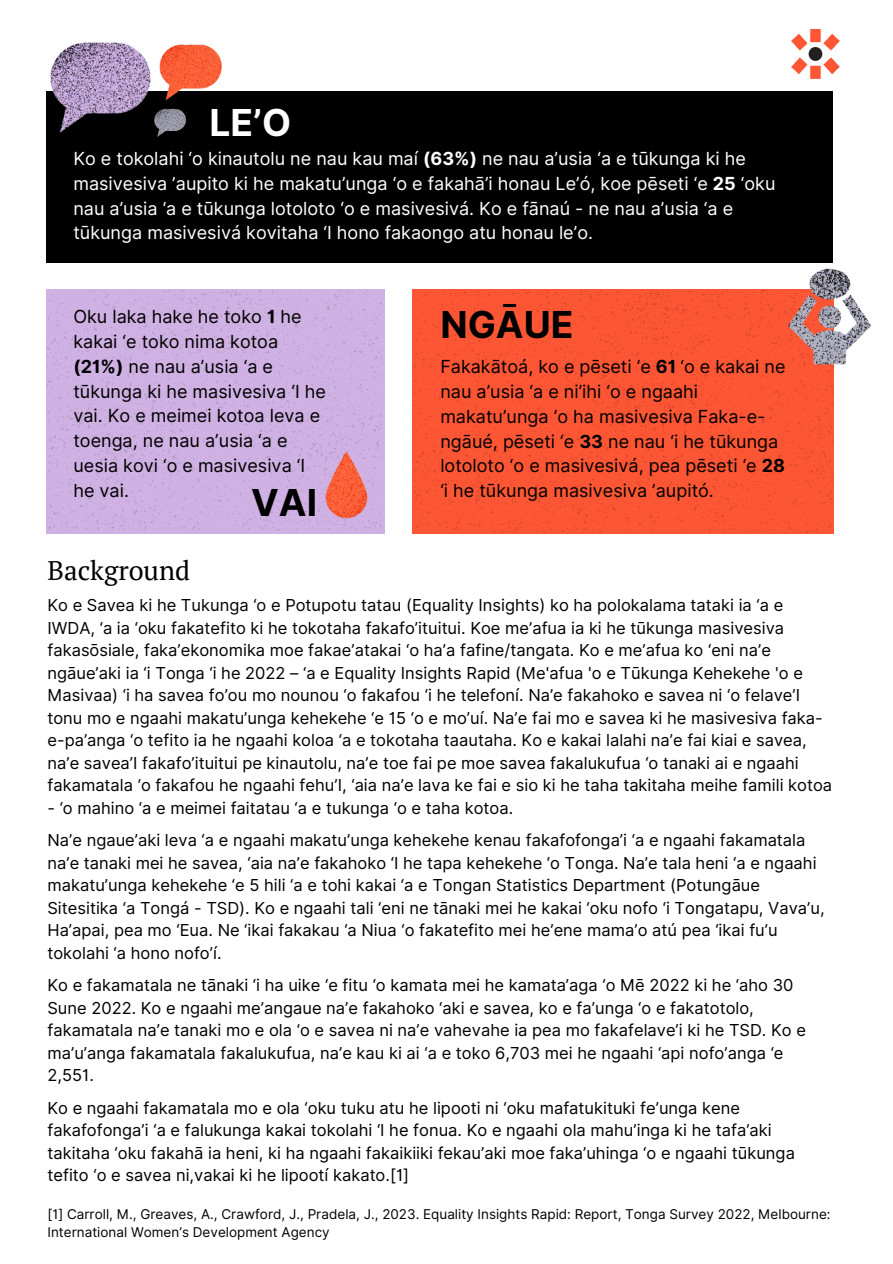
<style>
.page{position:relative;width:893px;height:1264px;background:#fff}
.page>*{position:absolute;margin:0;border:0;box-sizing:border-box;transform-origin:0 0}
.t1{font:700 37.2px "Inter";color:#000}
.t2{font:700 37.2px "Inter";color:#fff}
.t3{font:27px "PT Serif";color:#000}
.t4{font:18px/24.8px "Inter";color:#000}
.t5{font:18px/24.8px "Inter";color:#fff}
.t6{font:16.5px/22.5px "Inter";color:#000}
.t7{font:13.5px/18px "Inter";color:#000}
.s1{font-weight:700}
</style>
<div class="page">
<div style="left:46px;top:289px;width:339px;height:244px;background:#cfb1e3"></div>
<svg style="left:47px;top:290px;width:334px;height:240px"></svg>
<div style="left:46px;top:91px;width:787px;height:171px;background:#000"></div>
<div style="left:413px;top:289px;width:63px;height:240px;background:#fd5634"></div>
<svg style="left:476px;top:289px;width:356px;height:243px;background:#fb5533"></svg>
<img style="left:775px;top:262px;width:97px;height:117px">
<img style="left:278px;top:419px;width:135px;height:115px">
<img style="left:196px;top:44px;width:26px;height:45px">
<img style="left:50px;top:42px;width:146px;height:95px">
<img style="left:791px;top:29px;width:49px;height:50px">
<p class="t2" style="left:209px;top:100px;width:83px">LE’O</p>
<p class="t5" style="left:73px;top:146px;width:703px">Ko e tokolahi ‘o kinautolu ne nau kau maí <span class="s1">(63%)</span> ne nau a’usia ‘a e tūkunga ki he masivesiva ’aupito ki he makatu’unga ‘o e fakahā’i honau Le’ó, koe pēseti ‘e <span class="s1">25</span> ‘oku nau a’usia ‘a e tūkunga lotoloto ‘o e masivesivá. Ko e fānaú - ne nau a’usia ‘a e tūkunga masivesivá kovitaha ‘I hono fakaongo atu honau le’o.</p>
<p class="t4" style="left:73px;top:304px;width:254px">Oku laka hake he toko <span class="s1">1</span> he kakai ‘e toko nima kotoa <span class="s1">(21%)</span> ne nau a’usia ‘a e tūkunga ki he masivesiva ‘I he vai. Ko e meimei kotoa leva e toenga, ne nau a’usia ‘a e uesia kovi ‘o e masivesiva ‘I he vai.</p>
<p class="t1" style="left:251px;top:480px;width:67px">VAI</p>
<p class="t3" style="left:47px;top:552px;width:144px">Background</p>
<p class="t1" style="left:440px;top:302px;width:135px">NGĀUE</p>
<p class="t4" style="left:440px;top:354px;width:347px">Fakakātoá, ko e pēseti ‘e <span class="s1">61</span> ‘o e kakai ne nau a’usia ‘a e ni’ihi ‘o e ngaahi makatu’unga ‘o ha masivesiva Faka-e&shy;ngāué, pēseti ‘e <span class="s1">33</span> ne nau ‘i he tūkunga lotoloto ‘o e masivesivá, pea pēseti ‘e <span class="s1">28 </span>‘i he tūkunga masivesiva ’aupitó.</p>
<p class="t6" style="left:47px;top:594px;width:786px">Ko e Savea ki he Tukunga ‘o e Potupotu tatau (Equality Insights) ko ha polokalama tataki ia ‘a e IWDA, ‘a ia ‘oku fakatefito ki he tokotaha fakafo’ituitui. Koe me’afua ia ki he tūkunga masivesiva fakasōsiale, faka’ekonomika moe fakae’atakai ‘o ha’a fafine/tangata. Ko e me’afua ko ‘eni na’e ngāue’aki ia ‘i Tonga ‘i he 2022 – ‘a e Equality Insights Rapid (Me'afua 'o e Tūkunga Kehekehe 'o e Masivaa) ‘i ha savea fo’ou mo nounou ‘o fakafou ‘i he telefoní. Na’e fakahoko e savea ni ‘o felave’I tonu mo e ngaahi makatu’unga kehekehe ‘e 15 ‘o e mo’uí. Na’e fai mo e savea ki he masivesiva faka&shy;e-pa’anga ‘o tefito ia he ngaahi koloa ‘a e tokotaha taautaha. Ko e kakai lalahi na’e fai kiai e savea, na’e savea’I fakafo’ituitui pe kinautolu, na’e toe fai pe moe savea fakalukufua ‘o tanaki ai e ngaahi fakamatala ‘o fakafou he ngaahi fehu’I, ‘aia na’e lava ke fai e sio ki he taha takitaha meihe famili kotoa</p>
<p class="t6" style="left:47px;top:796px;width:467px">- ‘o mahino ‘a e meimei faitatau ‘a e tukunga ‘o e taha kotoa.</p>
<p class="t6" style="left:47px;top:828px;width:778px">Na’e ngaue’aki leva ‘a e ngaahi makatu’unga kehekehe kenau fakafofonga’i ‘a e ngaahi fakamatala na’e tanaki mei he savea, ‘aia na’e fakahoko ‘I he tapa kehekehe ‘o Tonga. Na’e tala heni ‘a e ngaahi makatu’unga kehekehe ‘e 5 hili ‘a e tohi kakai ‘a e Tongan Statistics Department (Potungāue Sitesitika ‘a Tongá - TSD). Ko e ngaahi tali ‘eni ne tānaki mei he kakai ‘oku nofo ‘i Tongatapu, Vava’u, Ha’apai, pea mo ‘Eua. Ne ‘ikai fakakau ‘a Niua ‘o fakatefito mei he’ene mama’o atú pea ‘ikai fu’u tokolahi ‘a hono nofo’í.</p>
<p class="t6" style="left:47px;top:973px;width:760px">Ko e fakamatala ne tānaki ‘i ha uike ‘e fitu ‘o kamata mei he kamata’aga ‘o Mē 2022 ki he ‘aho 30<br>Sune 2022. Ko e ngaahi me’angaue na’e fakahoko ‘aki e savea, ko e fa’unga ‘o e fakatotolo, fakamatala na’e tanaki mo e ola ‘o e savea ni na’e vahevahe ia pea mo fakafelave’i ki he TSD. Ko e ma’u’anga fakamatala fakalukufua, na’e kau ki ai ‘a e toko 6,703 mei he ngaahi ‘api nofo’anga ‘e 2,551.</p>
<p class="t6" style="left:47px;top:1096px;width:749px">Ko e ngaahi fakamatala mo e ola ‘oku tuku atu he lipooti ni ‘oku mafatukituki fe’unga kene fakafofonga’i ‘a e falukunga kakai tokolahi ‘I he fonua. Ko e ngaahi ola mahu’inga ki he tafa’aki takitaha ‘oku fakahā ia heni, ki ha ngaahi fakaikiiki fekau’aki moe faka’uhinga ‘o e ngaahi tūkunga tefito ‘o e savea ni,vakai ki he lipootí kakato.[1]</p>
<p class="t7" style="left:47px;top:1204px;width:784px">[1] Carroll, M., Greaves, A., Crawford, J., Pradela, J., 2023. Equality Insights Rapid: Report, Tonga Survey 2022, Melbourne:<br>International Women’s Development Agency</p>
</div>
